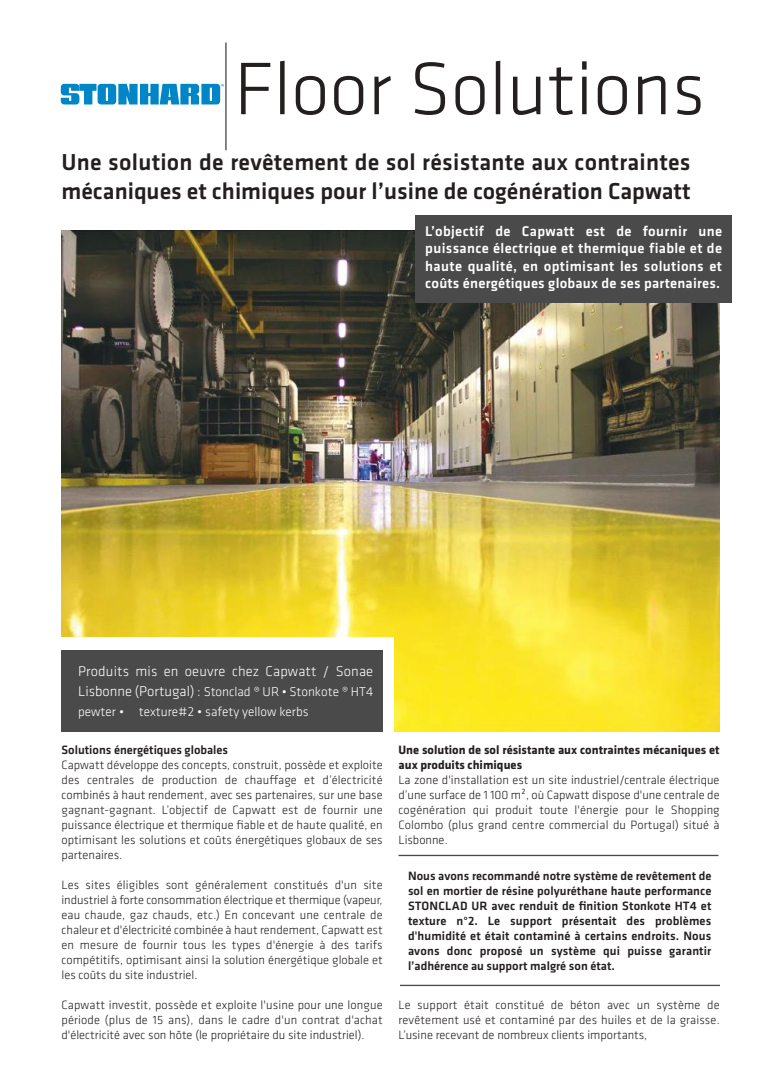
<style>
.page{position:relative;width:780px;height:1088px;background:#fff}
.page>*{position:absolute;margin:0;border:0;box-sizing:border-box;transform-origin:0 0}
.t1{font:300 77.12px "Klavika";color:#241f1f}
.t2{font:500 23.88px/28.8px "Klavika";color:#241f1f}
.t3{font:500 14.62px/17.5px "Klavika";letter-spacing:.015em;color:#fff;text-align:justify}
.t4{font:300 14.62px "Klavika";letter-spacing:.01em;color:#fff}
.t5{font:300 13.25px/20.2px "Klavika";color:#fff}
.t6{font:300 12.5px/15px "Klavika";color:#241f1f;text-align:justify}
.t7{font:500 12.5px/15px "Klavika";color:#241f1f;text-align:justify}
.t8{font:700 12.5px/15px "Klavika";color:#241f1f}
.t9{font:7.25px "Myriad Pro";color:#0086c7}
.s1{font-size:14.62px}
</style>
<div class="page">
<svg style="left:62px;top:83px;width:159px;height:22px"></svg>
<svg style="left:61px;top:84px;width:159px;height:20px;background:#329dd2"></svg>
<hr style="left:225px;top:43px;width:1px;height:107px;background:#4b4a4b">
<img style="left:61px;top:230px;width:658px;height:501px">
<div style="left:61px;top:637px;width:333px;height:97px;background:#fff"></div>
<div style="left:61px;top:650px;width:322px;height:81px;background:#4b4a4b"></div>
<div style="left:415px;top:215px;width:316px;height:88px;background:#4b4a4b"></div>
<hr style="left:398px;top:855px;width:320px;height:1px;background:#4b4a4b">
<hr style="left:400px;top:985px;width:320px;height:1px;background:#4b4a4b">
<p class="t9" style="left:221px;top:83px;width:5px">®</p>
<h1 class="t1" style="left:234px;top:61px;width:472px">Floor Solutions</h1>
<h2 class="t2" style="left:61px;top:150px;width:630px">Une solution de revêtement de sol résistante aux contraintes mécaniques et chimiques pour l’usine de cogénération Capwatt</h2>
<p class="t3" style="left:425px;top:224px;width:298px">L’objectif de Capwatt est de fournir une puissance électrique et thermique fiable et de haute qualité, en optimisant les solutions et coûts énergétiques globaux de ses partenaires.</p>
<p class="t4" style="left:78px;top:665px;width:296px">Produits mis en oeuvre chez Capwatt / Sonae</p>
<p class="t5" style="left:78px;top:682px;width:296px"><span class="s1">Lisbonne (Portugal) :</span> Stonclad ® UR • Stonkote ® HT4 pewter • texture#2 • safety yellow kerbs</p>
<p class="t7" style="left:61px;top:743px;width:168px">Solutions énergétiques globales</p>
<p class="t6" style="left:61px;top:758px;width:323px">Capwatt développe des concepts, construit, possède et exploite des centrales de production de chauffage et d’électricité combinés à haut rendement, avec ses partenaires, sur une base gagnant-gagnant. L’objectif de Capwatt est de fournir une puissance électrique et thermique fiable et de haute qualité, en optimisant les solutions et coûts énergétiques globaux de ses partenaires.</p>
<p class="t6" style="left:61px;top:878px;width:323px">Les sites éligibles sont généralement constitués d'un site industriel à forte consommation électrique et thermique (vapeur, eau chaude, gaz chauds, etc.) En concevant une centrale de chaleur et d'électricité combinée à haut rendement, Capwatt est en mesure de fournir tous les types d'énergie à des tarifs compétitifs, optimisant ainsi la solution énergétique globale et les coûts du site industriel.</p>
<p class="t6" style="left:61px;top:998px;width:323px">Capwatt investit, possède et exploite l'usine pour une longue période (plus de 15 ans), dans le cadre d'un contrat d'achat d'électricité avec son hôte (le propriétaire du site industriel).</p>
<p class="t8" style="left:398px;top:742px;width:322px">Une solution de sol résistante aux contraintes mécaniques et aux produits chimiques</p>
<p class="t6" style="left:398px;top:773px;width:323px">La zone d'installation est un site industriel/centrale électrique d’une surface de 1 100 m², où Capwatt dispose d'une centrale de cogénération qui produit toute l'énergie pour le Shopping Colombo (plus grand centre commercial du Portugal) situé à Lisbonne.</p>
<p class="t7" style="left:408px;top:869px;width:305px">Nous avons recommandé notre système de revêtement de sol en mortier de résine polyuréthane haute performance STONCLAD UR avec renduit de finition Stonkote HT4 et texture n°2. Le support présentait des problèmes d'humidité et était contaminé à certains endroits. Nous avons donc proposé un système qui puisse garantir l’adhérence au support malgré son état.</p>
<p class="t6" style="left:398px;top:998px;width:323px">Le support était constitué de béton avec un système de revêtement usé et contaminé par des huiles et de la graisse.<br>L’usine recevant de nombreux clients importants,</p>
</div>
